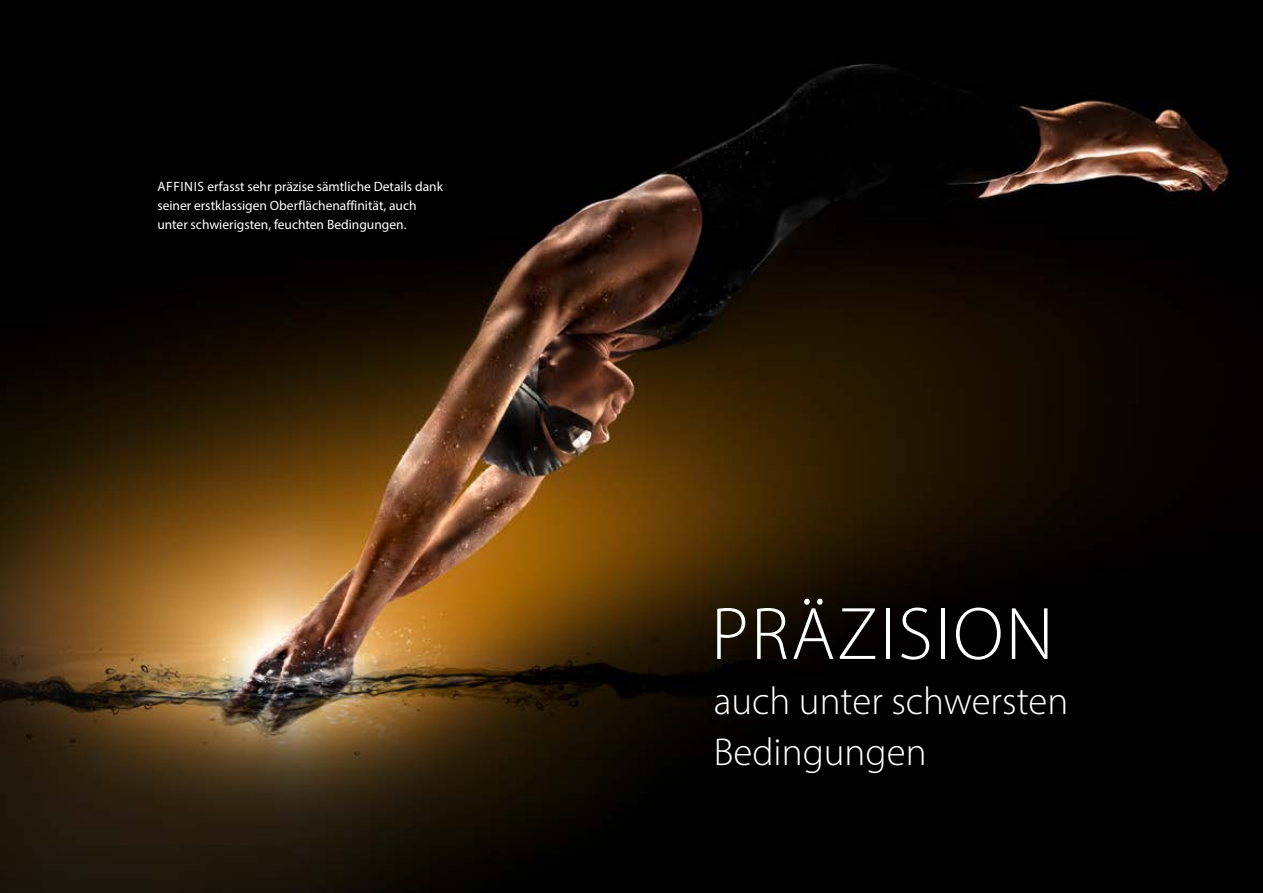
<style>
.page{position:relative;width:1263px;height:893px;background:#fff}
.page>*{position:absolute;margin:0;border:0;box-sizing:border-box;transform-origin:0 0}
.t1{font:300 75px "Myriad Pro";letter-spacing:.03em;color:#fff}
.t2{font:300 39px/51px "Myriad Pro";color:#fff}
.t3{font:13.5px/18.8px "Myriad Pro";color:#fff}
</style>
<div class="page">
<img style="left:0;top:0;width:1263px;height:893px">
<p class="t3" style="left:157px;top:177px;width:287px">AFFINIS erfasst sehr präzise sämtliche Details dank seiner erstklassigen Oberflächenaffinität, auch unter schwierigsten, feuchten Bedingungen.</p>
<h1 class="t1" style="left:711px;top:589px;width:344px">PRÄZISION</h1>
<h2 class="t2" style="left:714px;top:675px;width:356px">auch unter schwersten<br>Bedingungen</h2>
</div>
